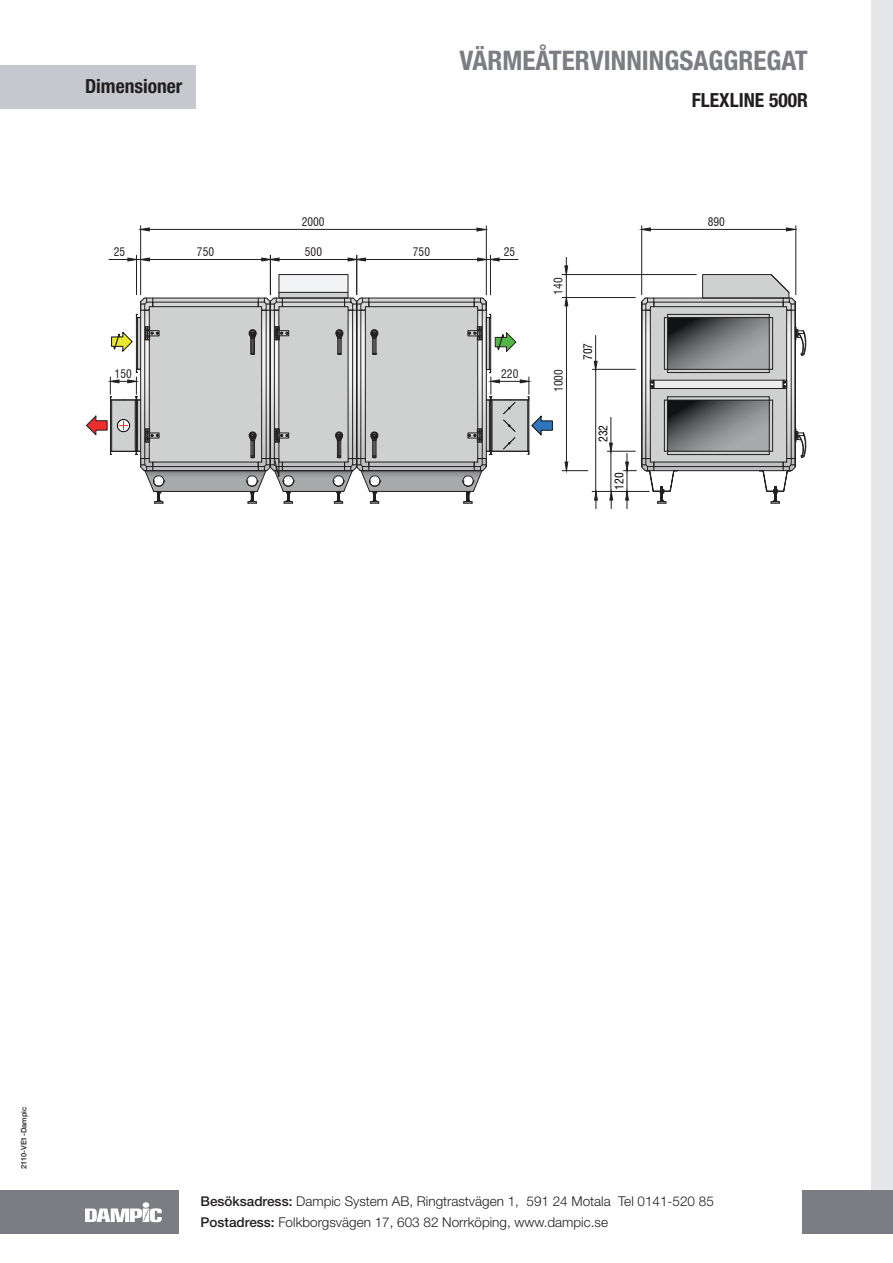
<style>
.page{position:relative;width:893px;height:1263px;background:#fff}
.page>*{position:absolute;margin:0;border:0;box-sizing:border-box;transform-origin:0 0}
.t1{font:700 condensed 27px "Helvetica Neue LT Pro";color:#7b7d82}
.t2{font:700 condensed 19.5px "Helvetica Neue LT Pro";color:#231f20}
.t3{font:300 13.5px/21px "Helvetica Neue LT Pro";color:#231f20}
.t4{font:condensed 11.55px "Swiss 721 BT";color:#231f20}
.t5{font:condensed 11.55px "Swiss 721 BT";color:#000001}
.t6{font:500 7.5px "Helvetica Neue LT Pro";color:#231f20}
.s1{font-weight:500}
</style>
<div class="page">
<div style="left:0;top:1191px;width:178px;height:43px;background:#7b7d82"></div>
<svg style="left:85px;top:1202px;width:77px;height:20px"></svg>
<div style="left:872px;top:0;width:21px;height:1222px;background:#e6e7e9"></div>
<div style="left:802px;top:1191px;width:91px;height:43px;background:#7b7d82"></div>
<div style="left:0;top:65px;width:196px;height:43px;background:#c5c8cc"></div>
<div style="left:279px;top:292px;width:69px;height:6px;background:#cfd1d0"></div>
<div style="left:279px;top:275px;width:69px;height:17px;background:#f2f3f4"></div>
<hr style="left:592px;top:491px;width:57px;height:1px;background:#231f20">
<hr style="left:562px;top:297px;width:73px;height:1px;background:#231f20">
<hr style="left:566px;top:306px;width:1px;height:156px;background:#231f20">
<svg style="left:562px;top:462px;width:26px;height:11px"></svg>
<hr style="left:136px;top:255px;width:1px;height:40px;background:#231f20">
<hr style="left:149px;top:259px;width:113px;height:1px;background:#231f20">
<hr style="left:109px;top:259px;width:32px;height:1px;background:#231f20">
<svg style="left:128px;top:258px;width:22px;height:3px"></svg>
<hr style="left:490px;top:255px;width:1px;height:40px;background:#231f20">
<hr style="left:486px;top:259px;width:32px;height:1px;background:#231f20">
<hr style="left:270px;top:255px;width:1px;height:40px;background:#231f20">
<hr style="left:279px;top:259px;width:69px;height:1px;background:#231f20">
<svg style="left:261px;top:258px;width:18px;height:3px"></svg>
<hr style="left:356px;top:255px;width:1px;height:40px;background:#231f20">
<hr style="left:365px;top:259px;width:113px;height:1px;background:#231f20">
<svg style="left:348px;top:258px;width:18px;height:3px"></svg>
<svg style="left:477px;top:258px;width:22px;height:3px"></svg>
<hr style="left:641px;top:226px;width:1px;height:69px;background:#231f20">
<hr style="left:795px;top:226px;width:1px;height:69px;background:#231f20">
<hr style="left:650px;top:229px;width:136px;height:1px;background:#231f20">
<svg style="left:640px;top:228px;width:11px;height:3px"></svg>
<svg style="left:786px;top:228px;width:11px;height:3px"></svg>
<hr style="left:140px;top:226px;width:1px;height:69px;background:#231f20">
<hr style="left:486px;top:226px;width:1px;height:69px;background:#231f20">
<hr style="left:149px;top:229px;width:328px;height:1px;background:#231f20">
<svg style="left:139px;top:228px;width:11px;height:3px"></svg>
<svg style="left:477px;top:228px;width:10px;height:3px"></svg>
<hr style="left:562px;top:274px;width:134px;height:1px;background:#231f20">
<svg style="left:564px;top:257px;width:4px;height:49px"></svg>
<svg style="left:594px;top:489px;width:4px;height:20px"></svg>
<hr style="left:592px;top:369px;width:43px;height:1px;background:#231f20">
<svg style="left:594px;top:335px;width:3px;height:37px"></svg>
<hr style="left:595px;top:369px;width:1px;height:122px;background:#231f20">
<svg style="left:86px;top:298px;width:467px;height:206px"></svg>
<div style="left:279px;top:274px;width:69px;height:24px;border:1px solid #231f20"></div>
<hr style="left:279px;top:292px;width:69px;height:1px;background:#231f20">
<svg style="left:607px;top:274px;width:200px;height:235px"></svg>
<h2 class="t2" style="left:85px;top:75px;width:99px">Dimensioner</h2>
<h1 class="t1" style="left:459px;top:44px;width:350px">VÄRMEÅTERVINNINGSAGGREGAT</h1>
<h2 class="t2" style="left:692px;top:88px;width:118px">FLEXLINE 500R</h2>
<p class="t4" style="left:302px;top:215px;width:24px">2000</p>
<p class="t4" style="left:708px;top:215px;width:19px">890</p>
<p class="t4" style="left:114px;top:245px;width:13px">25</p>
<p class="t4" style="left:197px;top:245px;width:19px">750</p>
<p class="t4" style="left:305px;top:245px;width:19px">500</p>
<p class="t4" style="left:413px;top:245px;width:19px">750</p>
<p class="t4" style="left:504px;top:245px;width:13px">25</p>
<p class="t4" style="left:115px;top:367px;width:19px">150</p>
<p class="t4" style="left:501px;top:367px;width:19px">220</p>
<p class="t4" style="left:551px;top:295px;width:19px;rotate:-90deg">140</p>
<p class="t4" style="left:552px;top:392px;width:24px;rotate:-90deg">1000</p>
<p class="t5" style="left:581px;top:360px;width:19px;rotate:-90deg">707</p>
<p class="t5" style="left:596px;top:442px;width:19px;rotate:-90deg">232</p>
<p class="t5" style="left:612px;top:490px;width:19px;rotate:-90deg">120</p>
<p class="t6" style="left:19px;top:1169px;width:64px;rotate:-90deg">2110-VE1-Dampic</p>
<p class="t3" style="left:201px;top:1190px;width:515px"><span class="s1">Besöksadress:</span> Dampic System AB, Ringtrastvägen 1, 591 24 Motala Tel 0141-520 85<br><span class="s1">Postadress:</span> Folkborgsvägen 17, 603 82 Norrköping, www.dampic.se</p>
</div>
